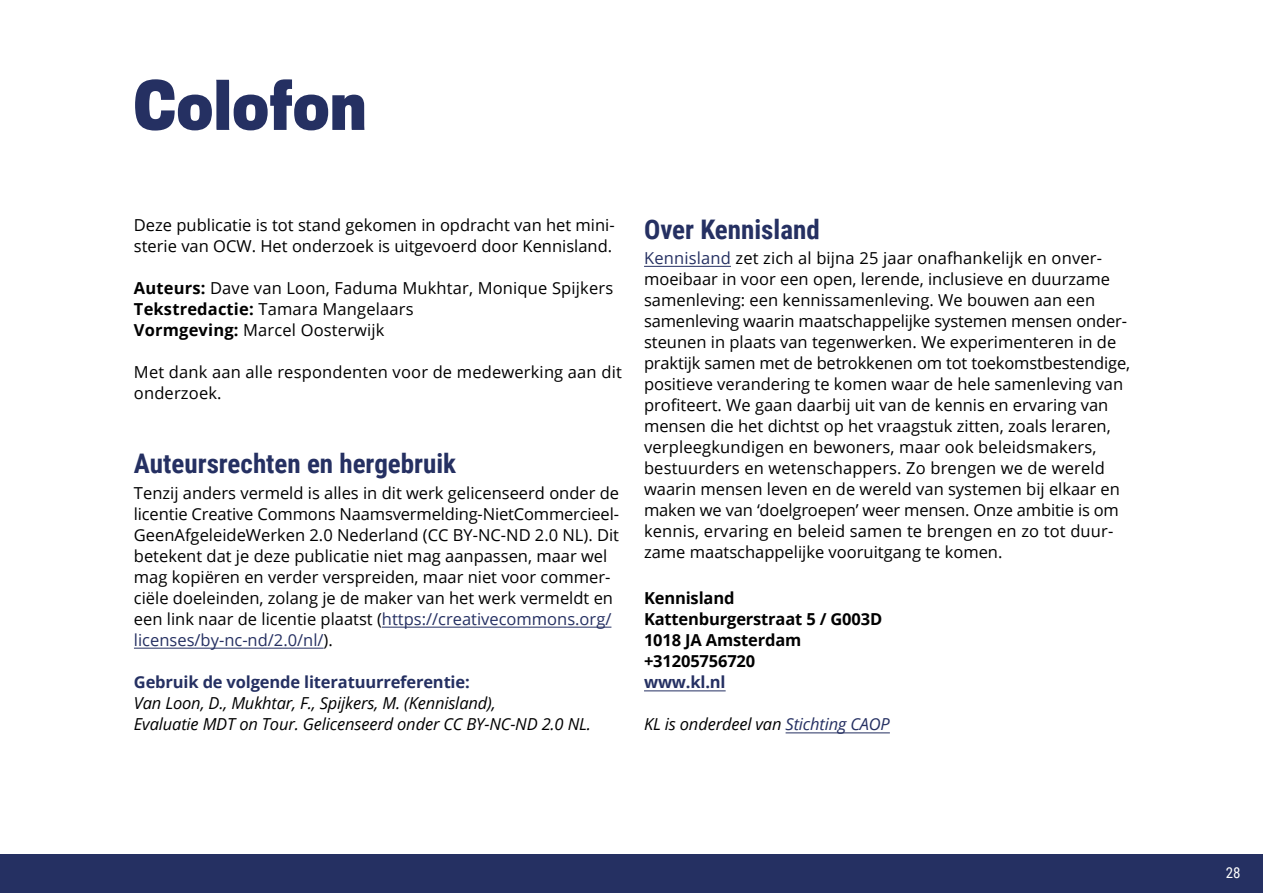
<style>
.page{position:relative;width:1263px;height:893px;background:#fff}
.page>*{position:absolute;margin:0;border:0;box-sizing:border-box;transform-origin:0 0}
.t1{font:700 63px "Titling Gothic FB Cond";letter-spacing:.02em;color:#253062}
.t2{font:700 27px "Roboto Condensed";color:#253062}
.t3{font:16.5px/21px "Open Sans";color:#000}
.t4{font:italic 16.5px/21px "Open Sans";letter-spacing:-.01em;color:#000}
.t5{font:700 16.5px/21px "Open Sans";letter-spacing:-.01em;color:#000}
.t6{font:700 16.5px "Open Sans";letter-spacing:-.01em;color:#253062}
.t7{font:15px "Roboto Condensed";color:#fff}
.s1{font-weight:700}
.s2{color:#253062}
</style>
<div class="page">
<div style="left:0;top:854px;width:1263px;height:39px;background:#253062"></div>
<hr style="left:382px;top:627px;width:229px;height:1px;background:#253062">
<hr style="left:134px;top:648px;width:190px;height:1px;background:#253062">
<hr style="left:644px;top:266px;width:87px;height:1px;background:#253062">
<hr style="left:644px;top:690px;width:82px;height:1px;background:#253062">
<hr style="left:786px;top:732px;width:104px;height:1px;background:#253062">
<h1 class="t1" style="left:134px;top:67px;width:234px">Colofon</h1>
<p class="t3" style="left:134px;top:214px;width:482px">Deze publicatie is tot stand gekomen in opdracht van het mini&shy;sterie van OCW. Het onderzoek is uitgevoerd door Kennisland.</p>
<p class="t3" style="left:134px;top:277px;width:481px"><span class="s1">Auteurs:</span> Dave van Loon, Faduma Mukhtar, Monique Spijkers<br><span class="s1">Tekstredactie:</span> Tamara Mangelaars<br><span class="s1">Vormgeving:</span> Marcel Oosterwijk</p>
<p class="t3" style="left:134px;top:361px;width:489px">Met dank aan alle respondenten voor de medewerking aan dit onderzoek.</p>
<h2 class="t2" style="left:134px;top:445px;width:324px">Auteursrechten en hergebruik</h2>
<p class="t3" style="left:134px;top:482px;width:487px">Tenzij anders vermeld is alles in dit werk gelicenseerd onder de licentie Creative Commons Naamsvermelding-NietCommercieel-GeenAfgeleideWerken 2.0 Nederland (CC BY-NC-ND 2.0 NL). Dit betekent dat je deze publicatie niet mag aanpassen, maar wel mag kopiëren en verder verspreiden, maar niet voor commer&shy;ciële doeleinden, zolang je de maker van het werk vermeldt en een link naar de licentie plaatst (<span class="s2">https://creativecommons.org/ licenses/by-nc-nd/2.0/nl/</span>).</p>
<p class="t6" style="left:134px;top:670px;width:337px">Gebruik de volgende literatuurreferentie:</p>
<p class="t4" style="left:134px;top:692px;width:458px">Van Loon, D., Mukhtar, F., Spijkers, M. (Kennisland),<br>Evaluatie MDT on Tour. Gelicenseerd onder CC BY-NC-ND 2.0 NL.</p>
<h2 class="t2" style="left:644px;top:210px;width:177px">Over Kennisland</h2>
<p class="t3" style="left:644px;top:247px;width:488px"><span class="s2">Kennisland</span> zet zich al bijna 25 jaar onafhankelijk en onver&shy;moeibaar in voor een open, lerende, inclusieve en duurzame samenleving: een kennissamenleving. We bouwen aan een samenleving waarin maatschappelijke systemen mensen onder&shy;steunen in plaats van tegenwerken. We experimenteren in de praktijk samen met de betrokkenen om tot toekomstbestendige, positieve verandering te komen waar de hele samenleving van profiteert. We gaan daarbij uit van de kennis en ervaring van mensen die het dichtst op het vraagstuk zitten, zoals leraren, verpleegkundigen en bewoners, maar ook beleidsmakers, bestuurders en wetenschappers. Zo brengen we de wereld waarin mensen leven en de wereld van systemen bij elkaar en maken we van ‘doelgroepen’ weer mensen. Onze ambitie is om kennis, ervaring en beleid samen te brengen en zo tot duur&shy;zame maatschappelijke vooruitgang te komen.</p>
<p class="t5" style="left:644px;top:587px;width:240px">Kennisland<br>Kattenburgerstraat 5 / G003D<br>1018 JA Amsterdam +31205756720</p>
<p class="t6" style="left:644px;top:671px;width:83px">www.kl.nl</p>
<p class="t4" style="left:644px;top:713px;width:247px">KL is onderdeel van <span class="s2">Stichting CAOP</span></p>
<p class="t7" style="left:1226px;top:862px;width:16px">28</p>
</div>
